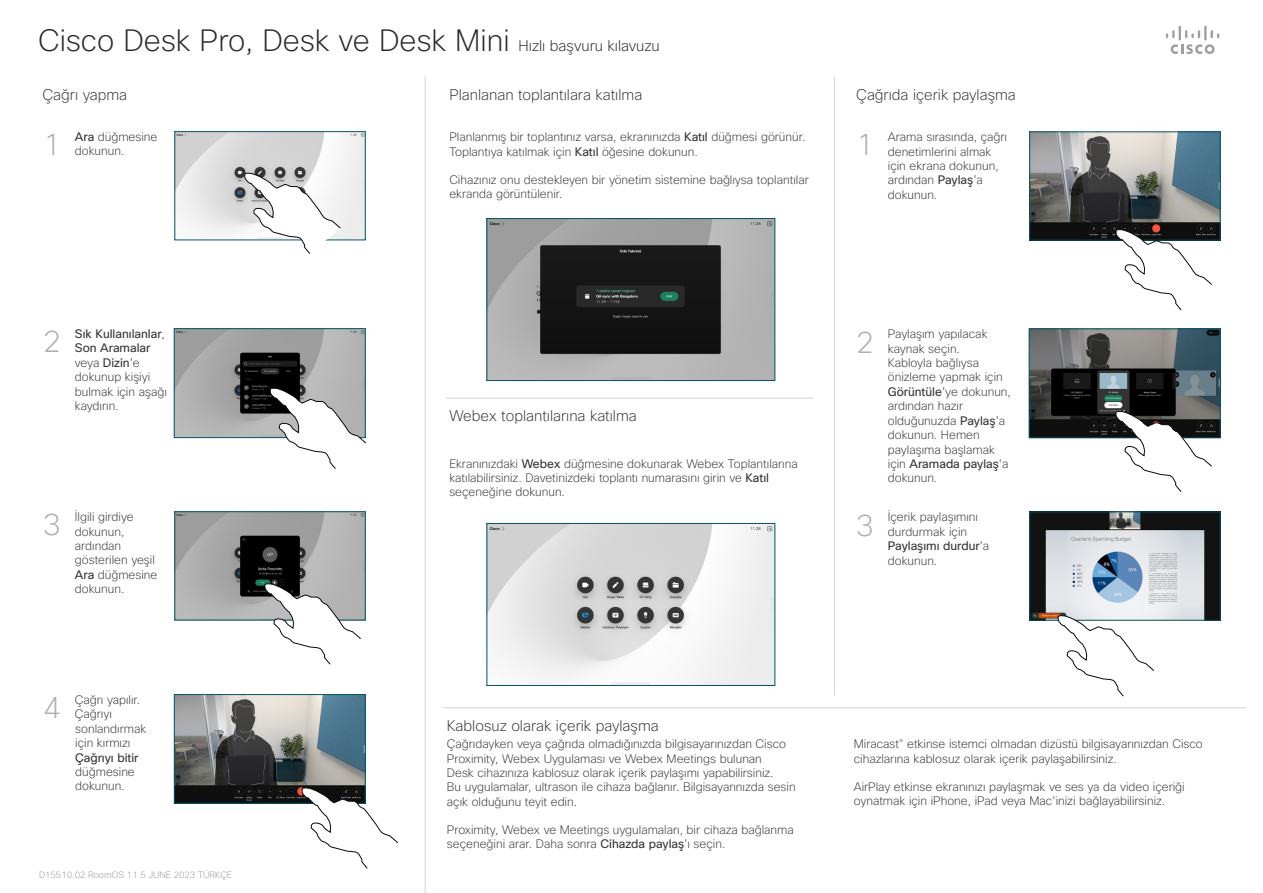
<style>
.page{position:relative;width:1263px;height:893px;background:#fff}
.page>*{position:absolute;margin:0;border:0;box-sizing:border-box;transform-origin:0 0}
.Subhead1{font:200 30px "Cisco Sans";color:#292929}
.Numbers{font:200 30px "Cisco Sans";color:#aeaeaf}
.Subhead2{font:200 15px "Cisco Sans";color:#343537}
.CartoonAnnotation{font:200 12px/14.4px "Cisco Sans";color:#343537}
.t1{font:200 9px "Cisco Sans";color:#939598}
.s1{font-size:15px}
.s2{font-weight:400}
</style>
<div class="page">
<img style="left:176px;top:696px;width:187px;height:105px">
<div style="left:174px;top:694px;width:191px;height:109px;border:1px solid #005467"></div>
<img style="left:177px;top:134px;width:186px;height:104px">
<svg style="left:244px;top:172px;width:97px;height:82px"></svg>
<img style="left:177px;top:514px;width:186px;height:104px">
<svg style="left:264px;top:583px;width:97px;height:81px"></svg>
<svg style="left:302px;top:787px;width:96px;height:82px"></svg>
<img style="left:176px;top:331px;width:187px;height:105px">
<div style="left:174px;top:329px;width:191px;height:109px;border:1px solid #005467"></div>
<svg style="left:270px;top:387px;width:96px;height:82px"></svg>
<hr style="left:425px;top:77px;width:1px;height:816px;background:#d6d6d7">
<hr style="left:834px;top:77px;width:1px;height:619px;background:#d6d6d7">
<svg style="left:1166px;top:26px;width:53px;height:28px"></svg>
<img style="left:1031px;top:331px;width:187px;height:105px">
<div style="left:1029px;top:329px;width:191px;height:109px;border:1px solid #005467"></div>
<svg style="left:1115px;top:411px;width:97px;height:81px"></svg>
<img style="left:1032px;top:134px;width:186px;height:104px">
<div style="left:1030px;top:132px;width:190px;height:108px;border:1px solid #005467"></div>
<svg style="left:1115px;top:229px;width:97px;height:81px"></svg>
<img style="left:1032px;top:514px;width:186px;height:104px">
<div style="left:1030px;top:512px;width:190px;height:108px;border:1px solid #005467"></div>
<svg style="left:1058px;top:615px;width:96px;height:81px"></svg>
<img style="left:489px;top:525px;width:284px;height:158px">
<div style="left:487px;top:523px;width:288px;height:162px;border:1px solid #005467"></div>
<img style="left:489px;top:220px;width:284px;height:159px">
<div style="left:487px;top:218px;width:288px;height:163px;border:1px solid #005467"></div>
<hr style="left:443px;top:707px;width:803px;height:1px;background:#d6d6d7">
<hr style="left:446px;top:398px;width:368px;height:1px;background:#d6d6d7">
<h1 class="Subhead1" style="left:38px;top:21px;width:623px">Cisco Desk Pro, Desk ve Desk Mini <span class="s1">Hızlı başvuru kılavuzu</span></h1>
<p class="Subhead2" style="left:43px;top:85px;width:86px">Çağrı yapma</p>
<p class="Subhead2" style="left:449px;top:85px;width:194px">Planlanan toplantılara katılma</p>
<p class="Subhead2" style="left:856px;top:85px;width:161px">Çağrıda içerik paylaşma</p>
<p class="Numbers" style="left:43px;top:125px;width:20px">1</p>
<p class="CartoonAnnotation" style="left:75px;top:130px;width:84px"><span class="s2">Ara</span> düğmesine dokunun.</p>
<p class="CartoonAnnotation" style="left:449px;top:130px;width:358px">Planlanmış bir toplantınız varsa, ekranınızda <span class="s2">Katıl</span> düğmesi görünür.<br>Toplantıya katılmak için <span class="s2">Katıl</span> öğesine dokunun.</p>
<p class="CartoonAnnotation" style="left:449px;top:173px;width:361px">Cihazınız onu destekleyen bir yönetim sistemine bağlıysa toplantılar ekranda görüntülenir.</p>
<p class="Numbers" style="left:856px;top:125px;width:19px">1</p>
<p class="CartoonAnnotation" style="left:888px;top:130px;width:121px">Arama sırasında, çağrı denetimlerini almak için ekrana dokunun, ardından <span class="s2">Paylaş</span>'a dokunun.</p>
<p class="Numbers" style="left:43px;top:322px;width:20px">2</p>
<p class="CartoonAnnotation" style="left:75px;top:327px;width:93px"><span class="s2">Sık Kullanılanlar</span>,<br><span class="s2">Son Aramalar </span>veya <span class="s2">Dizin</span>'e dokunup kişiyi bulmak için aşağı kaydırın.</p>
<p class="Numbers" style="left:43px;top:505px;width:20px">3</p>
<p class="CartoonAnnotation" style="left:75px;top:510px;width:84px">İlgili girdiye dokunun, ardından gösterilen yeşil<br><span class="s2">Ara</span> düğmesine dokunun.</p>
<p class="Numbers" style="left:43px;top:688px;width:20px">4</p>
<p class="CartoonAnnotation" style="left:75px;top:693px;width:73px">Çağrı yapılır.<br>Çağrıyı sonlandırmak için kırmızı<br><span class="s2">Çağrıyı bitir </span>düğmesine dokunun.</p>
<p class="t1" style="left:39px;top:869px;width:195px">D15510.02 RoomOS 11.5 JUNE 2023 TÜRKÇE</p>
<p class="Subhead2" style="left:449px;top:406px;width:189px">Webex toplantılarına katılma</p>
<p class="CartoonAnnotation" style="left:449px;top:456px;width:350px">Ekranınızdaki <span class="s2">Webex</span> düğmesine dokunarak Webex Toplantılarına katılabilirsiniz. Davetinizdeki toplantı numarasını girin ve <span class="s2">Katıl </span>seçeneğine dokunun.</p>
<p class="Numbers" style="left:856px;top:322px;width:19px">2</p>
<p class="Numbers" style="left:856px;top:506px;width:19px">3</p>
<p class="CartoonAnnotation" style="left:888px;top:327px;width:125px">Paylaşım yapılacak kaynak seçin.<br>Kabloyla bağlıysa önizleme yapmak için<br><span class="s2">Görüntüle</span>'ye dokunun, ardından hazır olduğunuzda <span class="s2">Paylaş</span>'a dokunun. Hemen paylaşıma başlamak için <span class="s2">Aramada paylaş</span>'a dokunun.</p>
<p class="CartoonAnnotation" style="left:888px;top:510px;width:103px">İçerik paylaşımını durdurmak için<br><span class="s2">Paylaşımı durdur</span>'a dokunun.</p>
<p class="Subhead2" style="left:447px;top:716px;width:213px">Kablosuz olarak içerik paylaşma</p>
<p class="CartoonAnnotation" style="left:447px;top:737px;width:350px">Çağrıdayken veya çağrıda olmadığınızda bilgisayarınızdan Cisco Proximity, Webex Uygulaması ve Webex Meetings bulunan<br>Desk cihazınıza kablosuz olarak içerik paylaşımı yapabilirsiniz.<br>Bu uygulamalar, ultrason ile cihaza bağlanır. Bilgisayarınızda sesin açık olduğunu teyit edin.</p>
<p class="CartoonAnnotation" style="left:447px;top:823px;width:348px">Proximity, Webex ve Meetings uygulamaları, bir cihaza bağlanma seçeneğini arar. Daha sonra <span class="s2">Cihazda paylaş</span>'ı seçin.</p>
<p class="CartoonAnnotation" style="left:854px;top:737px;width:351px">Miracast<sup>®</sup> etkinse istemci olmadan dizüstü bilgisayarınızdan Cisco cihazlarına kablosuz olarak içerik paylaşabilirsiniz.</p>
<p class="CartoonAnnotation" style="left:854px;top:780px;width:332px">AirPlay etkinse ekranınızı paylaşmak ve ses ya da video içeriği oynatmak için iPhone, iPad veya Mac'inizi bağlayabilirsiniz.</p>
</div>
